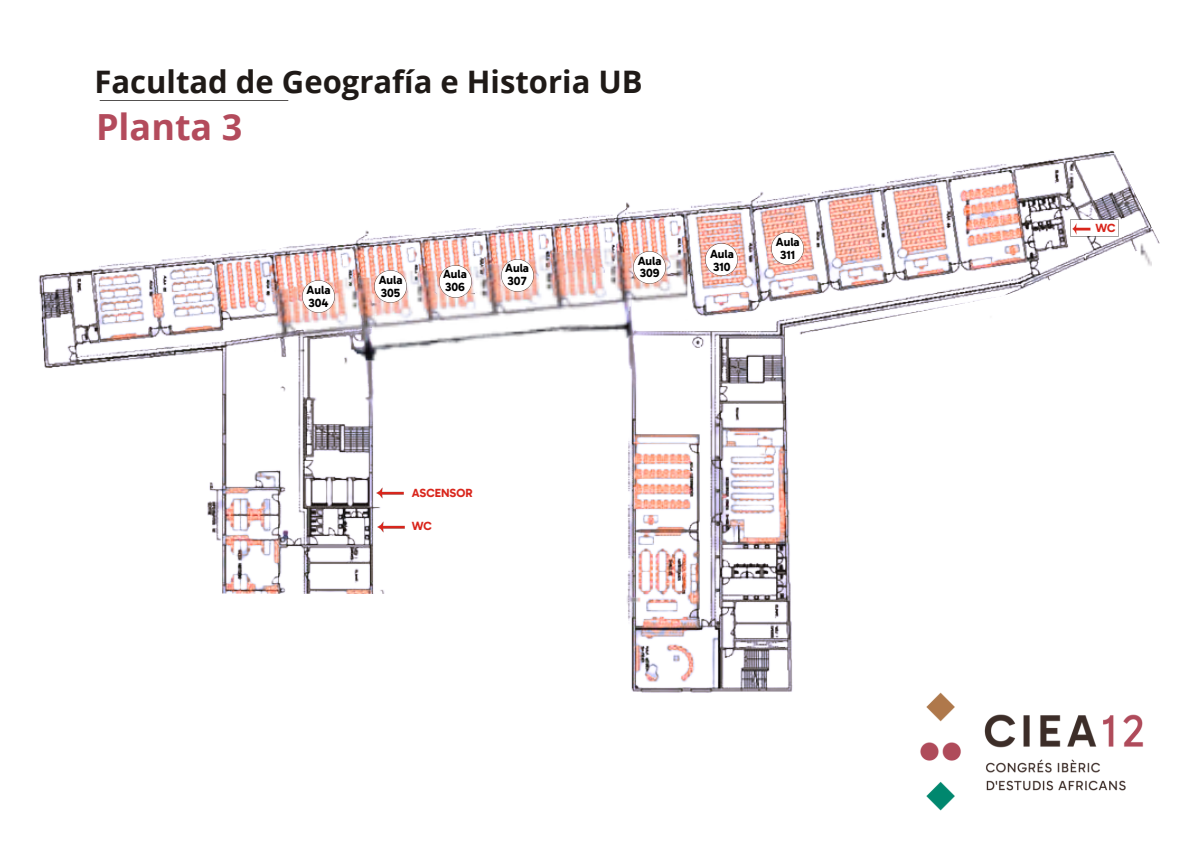
<style>
.page{position:relative;width:1191px;height:843px;background:#fff}
.page>*{position:absolute;margin:0;border:0;box-sizing:border-box;transform-origin:0 0}
.t1{font:700 36px "Open Sans";color:#b34b5c}
.t2{font:700 31px "Open Sans";color:#1f1a17}
.t3{font:700 12px "Gabarito";color:#000}
.t4{font:700 12px "Gabarito";color:#d9261c}
</style>
<div class="page">
<img style="left:99px;top:100px;width:190px;height:1px">
<img style="left:38px;top:186px;width:1113px;height:507px">
<img style="left:297px;top:275px;width:42px;height:42px">
<img style="left:369px;top:265px;width:42px;height:42px">
<img style="left:371px;top:482px;width:37px;height:21px">
<img style="left:372px;top:516px;width:38px;height:21px">
<img style="left:434px;top:260px;width:42px;height:42px">
<img style="left:496px;top:254px;width:42px;height:42px">
<img style="left:628px;top:246px;width:42px;height:42px">
<img style="left:700px;top:238px;width:42px;height:42px">
<img style="left:766px;top:227px;width:42px;height:42px">
<img style="left:871px;top:647px;width:280px;height:164px">
<img style="left:1065px;top:214px;width:58px;height:27px">
<p class="t2" style="left:94px;top:59px;width:549px">Facultad de Geografía e Historia UB</p>
<h2 class="t1" style="left:96px;top:101px;width:148px">Planta 3</h2>
<h1 class="t3" style="left:306px;top:282px;width:25px">Aula</h1>
<p class="t3" style="left:308px;top:295px;width:22px">304</p>
<p class="t3" style="left:378px;top:272px;width:25px">Aula</p>
<p class="t3" style="left:381px;top:285px;width:21px">305</p>
<p class="t3" style="left:443px;top:267px;width:25px">Aula</p>
<p class="t3" style="left:445px;top:279px;width:21px">306</p>
<p class="t3" style="left:505px;top:261px;width:25px">Aula</p>
<p class="t3" style="left:507px;top:273px;width:21px">307</p>
<p class="t3" style="left:637px;top:253px;width:25px">Aula</p>
<p class="t3" style="left:639px;top:266px;width:21px">309</p>
<p class="t3" style="left:710px;top:246px;width:25px">Aula</p>
<p class="t3" style="left:713px;top:259px;width:19px">310</p>
<p class="t3" style="left:775px;top:234px;width:25px">Aula</p>
<p class="t3" style="left:780px;top:247px;width:17px">311</p>
<p class="t4" style="left:411px;top:485px;width:62px">ASCENSOR</p>
<p class="t4" style="left:411px;top:518px;width:22px">WC</p>
<p class="t4" style="left:1095px;top:220px;width:22px">WC</p>
</div>
